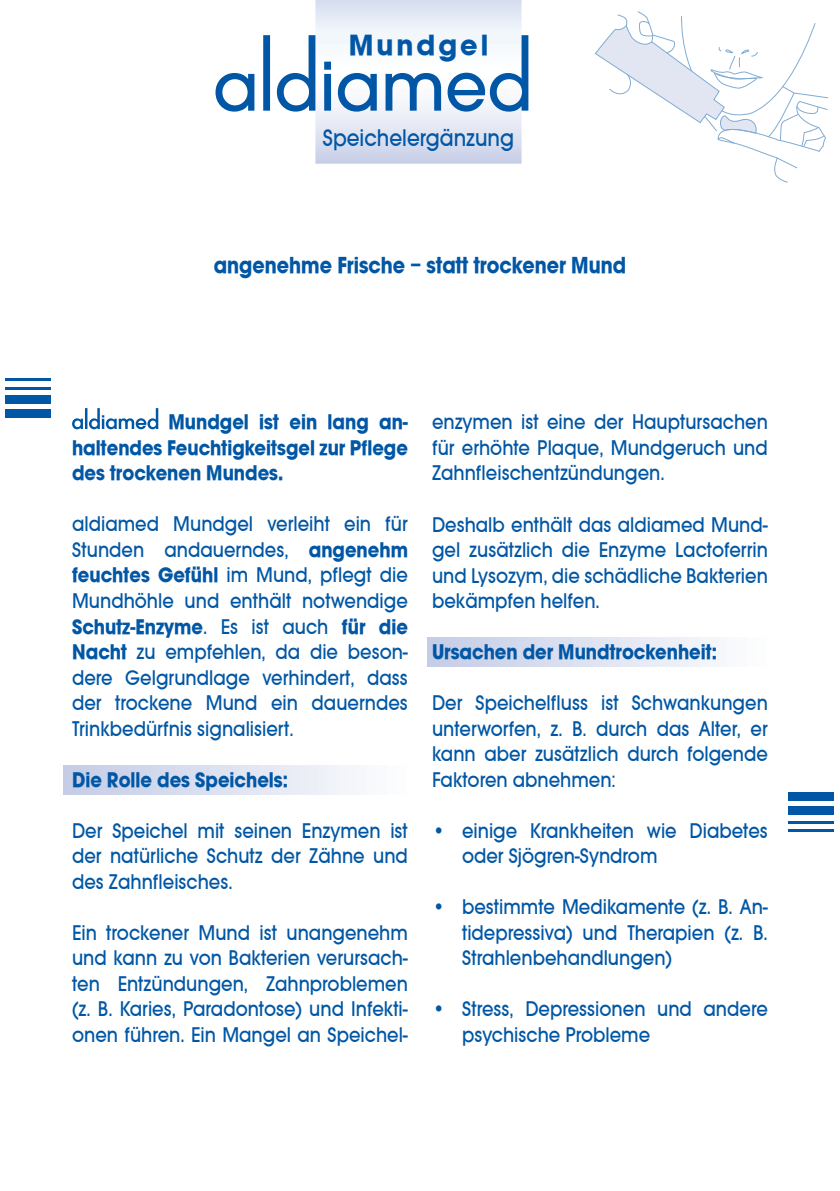
<style>
.page{position:relative;width:840px;height:1191px;background:#fff}
.page>*{position:absolute;margin:0;border:0;box-sizing:border-box;transform-origin:0 0}
.t1{font:30.2px "Avant Garde Md ITCTT Bold";letter-spacing:.1em;color:#0157a5}
.t2{font:24.8px "Avant Garde Md ITCTT";color:#0157a5;scale:.9 1}
.t3{font:24px "Avant Garde Md ITCTT Bold";color:#0157a5;scale:.89 1}
.t4{font:22px/25.6px "Avant Garde Md ITCTT";color:#0157a5;text-align:justify;scale:.91 1}
.t5{font:22px/25.6px "Avant Garde Md ITCTT Bold";color:#0157a5;text-align:justify;scale:.91 1}
.s1{font-family:"Avant Garde Md ITCTT Bold"}
.s2{font-family:"Avant Garde Md ITCTT"}
</style>
<div class="page">
<div style="left:64px;top:765px;width:344px;height:29px;background:linear-gradient(to right,#c4cce6,#fdfdfe)"></div>
<div style="left:427px;top:638px;width:340px;height:28px;background:linear-gradient(to right,#c4cce6,#fdfdfe)"></div>
<svg style="left:594px;top:11px;width:234px;height:172px"></svg>
<svg style="left:215px;top:0;width:313px;height:164px"></svg>
<svg style="left:72px;top:408px;width:86px;height:21px"></svg>
<hr style="left:6px;top:387px;width:45px;height:2px;background:#0157a5">
<div style="left:6px;top:409px;width:45px;height:9px;background:#0157a5"></div>
<div style="left:6px;top:395px;width:45px;height:9px;background:#0157a5"></div>
<hr style="left:6px;top:378px;width:45px;height:3px;background:#0157a5">
<hr style="left:787px;top:820px;width:46px;height:3px;background:#0157a5">
<div style="left:787px;top:792px;width:46px;height:9px;background:#0157a5"></div>
<div style="left:787px;top:806px;width:46px;height:9px;background:#0157a5"></div>
<hr style="left:787px;top:829px;width:46px;height:3px;background:#0157a5">
<h1 class="t1" style="left:348px;top:27px;width:141px">Mundgel</h1>
<p class="t2" style="left:322px;top:124px;width:214px">Speichelergänzung</p>
<p class="t3" style="left:214px;top:251px;width:464px">angenehme Frische – statt trockener Mund</p>
<p class="t5" style="left:72px;top:409px;width:370px;text-indent:96px">Mundgel ist ein lang an&shy;haltendes Feuchtigkeitsgel zur Pflege des trockenen Mundes.</p>
<p class="t4" style="left:72px;top:511px;width:370px">aldiamed Mundgel verleiht ein für Stunden andauerndes, <span class="s1">angenehm feuchtes Gefühl</span> im Mund, pflegt die Mundhöhle und enthält notwendige</p>
<p class="t5" style="left:72px;top:613px;width:370px">Schutz-Enzyme<span class="s2">. Es ist auch</span> für die</p>
<p class="t4" style="left:72px;top:639px;width:370px"><span class="s1">Nacht</span> zu empfehlen, da die beson&shy;dere Gelgrundlage verhindert, dass der trockene Mund ein dauerndes Trinkbedürfnis signalisiert.</p>
<p class="t5" style="left:72px;top:766px;width:239px">Die Rolle des Speichels:</p>
<p class="t4" style="left:72px;top:817px;width:370px">Der Speichel mit seinen Enzymen ist der natürliche Schutz der Zähne und des Zahnfleisches.</p>
<p class="t4" style="left:72px;top:919px;width:370px">Ein trockener Mund ist unangenehm und kann zu von Bakterien verursach&shy;ten Entzündungen, Zahnproblemen (z. B. Karies, Paradontose) und Infekti&shy;onen führen. Ein Mangel an Speichel-</p>
<p class="t4" style="left:432px;top:409px;width:370px">enzymen ist eine der Hauptursachen für erhöhte Plaque, Mundgeruch und Zahnfleischentzündungen.</p>
<p class="t4" style="left:432px;top:511px;width:370px">Deshalb enthält das aldiamed Mund&shy;gel zusätzlich die Enzyme Lactoferrin und Lysozym, die schädliche Bakterien bekämpfen helfen.</p>
<p class="t5" style="left:432px;top:639px;width:314px">Ursachen der Mundtrockenheit:</p>
<p class="t4" style="left:432px;top:690px;width:370px">Der Speichelfluss ist Schwankungen unterworfen, z. B. durch das Alter, er kann aber zusätzlich durch folgende Faktoren abnehmen:</p>
<p class="t4" style="left:462px;top:817px;width:337px;text-indent:-30px">• einige Krankheiten wie Diabetes oder Sjögren-Syndrom</p>
<p class="t4" style="left:462px;top:894px;width:337px;text-indent:-30px">• bestimmte Medikamente (z. B. An&shy;tidepressiva) und Therapien (z. B.<br>Strahlenbehandlungen)</p>
<p class="t4" style="left:462px;top:996px;width:337px;text-indent:-30px">• Stress, Depressionen und andere psychische Probleme</p>
</div>
